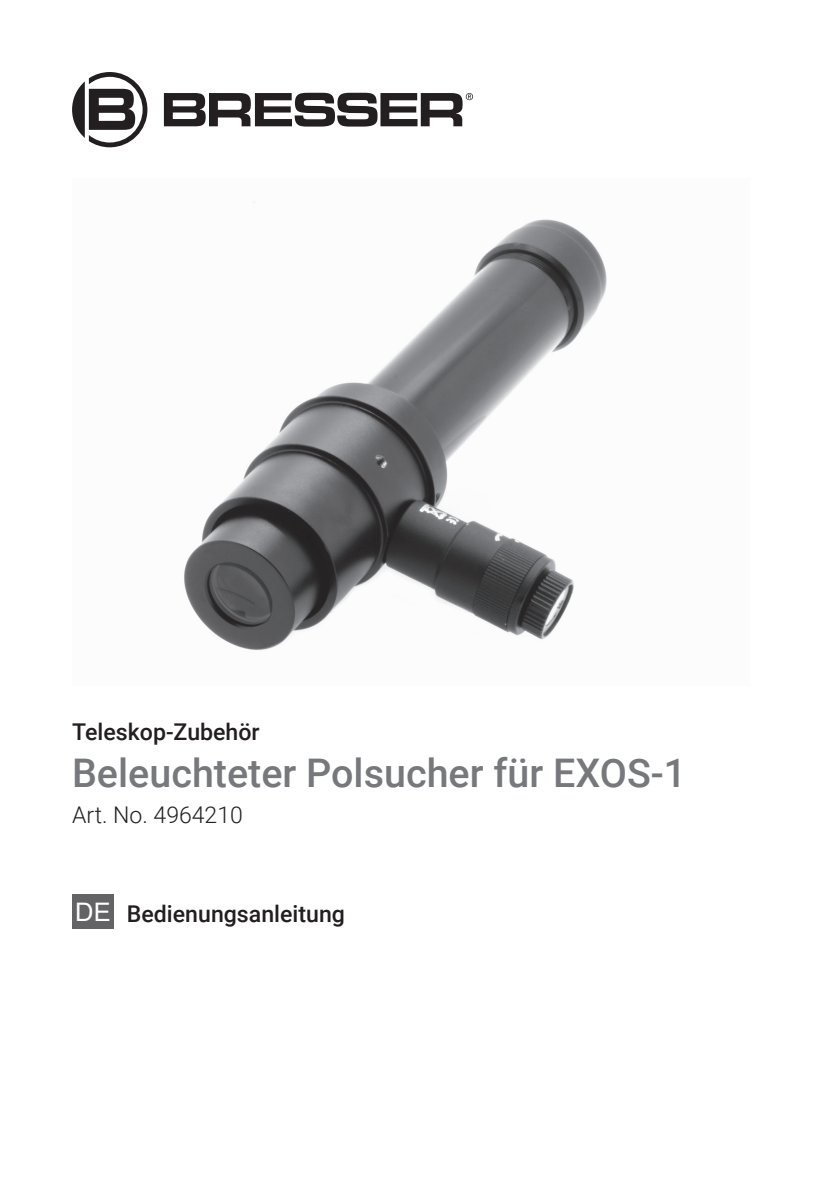
<style>
.page{position:relative;width:840px;height:1191px;background:#fff}
.page>*{position:absolute;margin:0;border:0;box-sizing:border-box;transform-origin:0 0}
.t1{font:500 39.4px "Roboto";color:#76787b}
.t2{font:500 23.2px "Roboto";color:#231f20}
.t3{font:300 23px "Roboto";color:#231f20}
.s1{font-family:"Arial";font-weight:400;font-size:25.6px;color:#fff}
</style>
<div class="page">
<svg style="left:164px;top:93px;width:309px;height:34px"></svg>
<svg style="left:72px;top:72px;width:75px;height:75px"></svg>
<div style="left:72px;top:894px;width:42px;height:34px;background:#636366"></div>
<img style="left:184px;top:202px;width:423px;height:448px">
<p class="t2" style="left:72px;top:715px;width:189px">Teleskop-Zubehör</p>
<h1 class="t1" style="left:72px;top:745px;width:615px">Beleuchteter Polsucher für EXOS-1</h1>
<p class="t3" style="left:72px;top:798px;width:172px">Art. No. 4964210</p>
<p class="t2" style="left:75px;top:897px;width:271px"><span class="s1">DE</span> Bedienungsanleitung</p>
</div>
